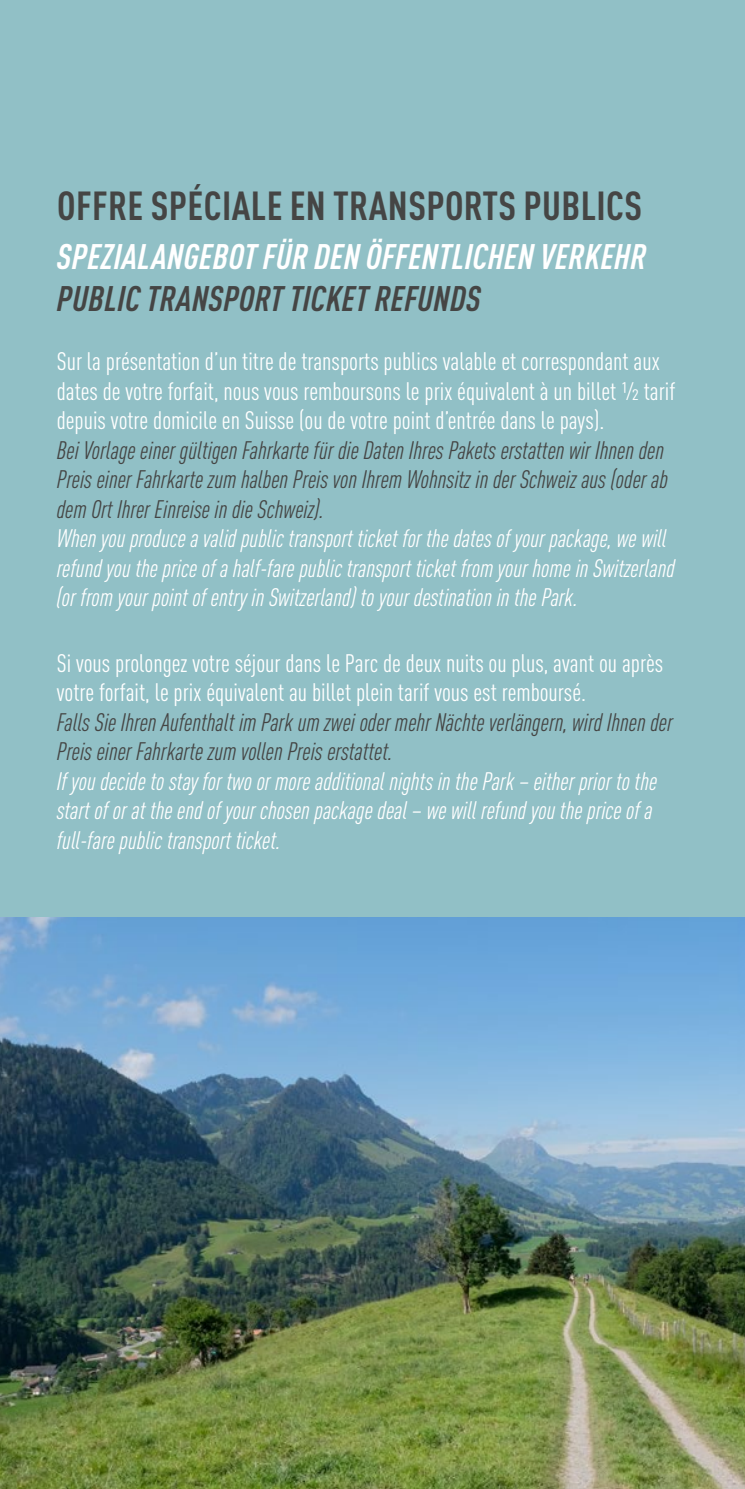
<style>
.page{position:relative;width:745px;height:1489px;background:#fff}
.page>*{position:absolute;margin:0;border:0;box-sizing:border-box;transform-origin:0 0}
.t1{font:700 condensed 40px "DIN Pro";letter-spacing:.01em;color:#454544}
.t2{font:italic 700 condensed 35px "DIN Pro";letter-spacing:.01em;color:#fff}
.t3{font:italic 700 condensed 35px "DIN Pro";letter-spacing:.01em;color:#454544}
.t4{font:italic condensed 25px/29.5px "DIN Pro";color:#fff}
.t5{font:condensed 25px/29.5px "DIN Pro";color:#fff}
.t6{font:italic condensed 25px/29.5px "DIN Pro";color:#454544}
</style>
<div class="page">
<div style="left:0;top:0;width:744px;height:1488px;background:#91c0c6"></div>
<img style="left:0;top:917px;width:744px;height:571px">
<h1 class="t1" style="left:57px;top:175px;width:586px">OFFRE SPÉCIALE EN TRANSPORTS PUBLICS</h1>
<h2 class="t2" style="left:57px;top:230px;width:590px">SPEZIALANGEBOT FÜR DEN ÖFFENTLICHEN VERKEHR</h2>
<h2 class="t3" style="left:57px;top:272px;width:425px">PUBLIC TRANSPORT TICKET REFUNDS</h2>
<p class="t5" style="left:57px;top:345px;width:619px">Sur la présentation d’un titre de transports publics valable et correspondant aux dates de votre forfait, nous vous remboursons le prix équivalent à un billet ½ tarif depuis votre domicile en Suisse (ou de votre point d’entrée dans le pays).</p>
<p class="t6" style="left:57px;top:433px;width:612px">Bei Vorlage einer gültigen Fahrkarte für die Daten Ihres Pakets erstatten wir Ihnen den<br>Preis einer Fahrkarte zum halben Preis von Ihrem Wohnsitz in der Schweiz aus (oder ab dem Ort Ihrer Einreise in die Schweiz).</p>
<p class="t4" style="left:57px;top:522px;width:619px">When you produce a valid public transport ticket for the dates of your package, we will refund you the price of a half-fare public transport ticket from your home in Switzerland (or from your point of entry in Switzerland) to your destination in the Park.</p>
<p class="t5" style="left:57px;top:646px;width:607px">Si vous prolongez votre séjour dans le Parc de deux nuits ou plus, avant ou après votre forfait, le prix équivalent au billet plein tarif vous est remboursé.</p>
<p class="t6" style="left:57px;top:705px;width:617px">Falls Sie Ihren Aufenthalt im Park um zwei oder mehr Nächte verlängern, wird Ihnen der<br>Preis einer Fahrkarte zum vollen Preis erstattet.</p>
<p class="t4" style="left:57px;top:764px;width:601px">If you decide to stay for two or more additional nights in the Park – either prior to the start of or at the end of your chosen package deal – we will refund you the price of a full-fare public transport ticket.</p>
</div>
